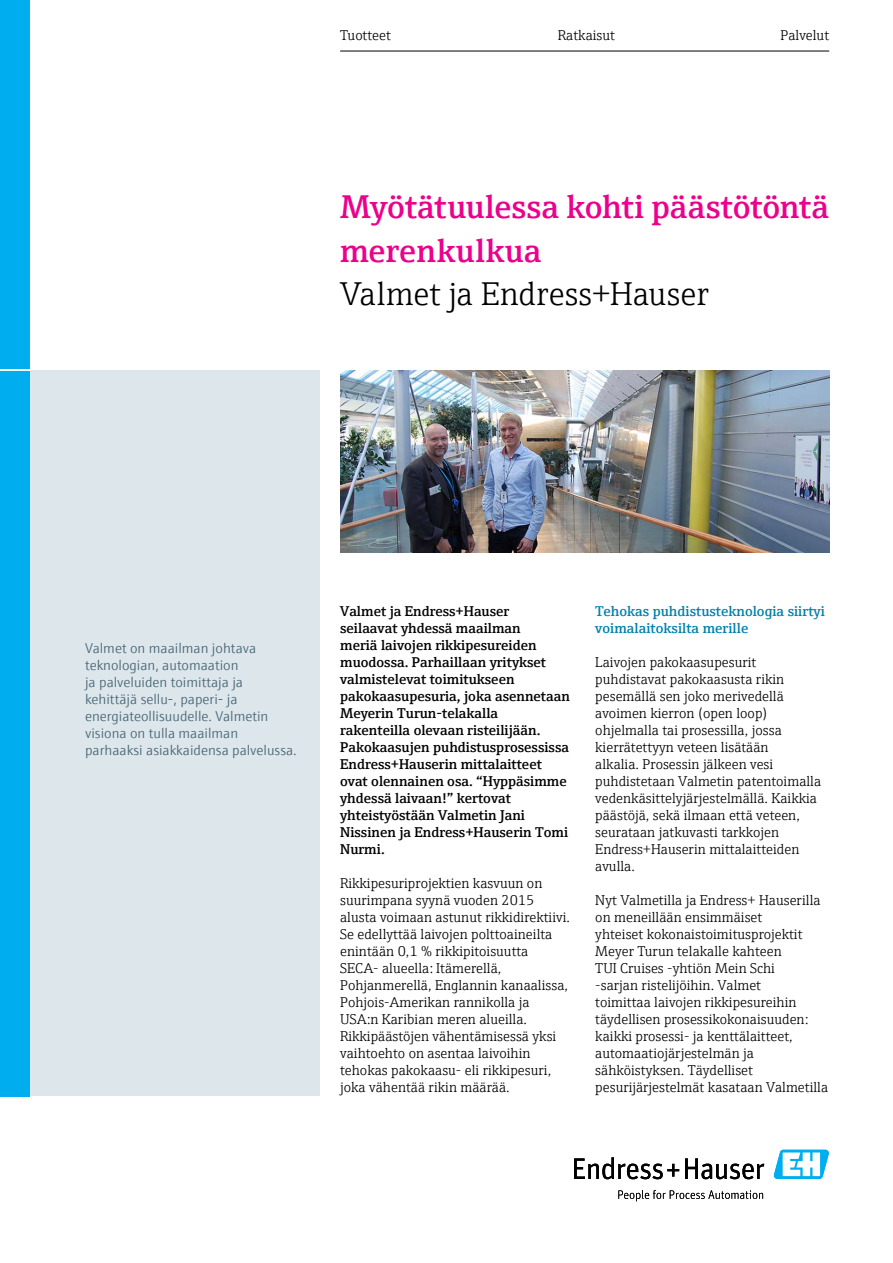
<style>
.page{position:relative;width:893px;height:1263px;background:#fff}
.page>*{position:absolute;margin:0;border:0;box-sizing:border-box;transform-origin:0 0}
.t1{font:600 33px/43.2px "E+H Serif";color:#ec008c}
.t2{font:300 33px "E+H Serif";color:#000}
.t3{font:300 14.25px/17px "E+H Serif";color:#000}
.t4{font:600 14.25px/17px "E+H Serif";color:#000}
.t5{font:300 14.25px/17px "E+H Sans";color:#456473}
.t6{font:600 14.25px/17px "E+H Serif";color:#0081ad}
</style>
<div class="page">
<hr style="left:340px;top:51px;width:489px;height:1px;background:#000">
<div style="left:0;top:0;width:30px;height:369px;background:#00aeef"></div>
<svg style="left:574px;top:1157px;width:105px;height:22px"></svg>
<svg style="left:685px;top:1158px;width:79px;height:21px"></svg>
<svg style="left:618px;top:1190px;width:145px;height:11px"></svg>
<svg style="left:773px;top:1150px;width:56px;height:29px"></svg>
<div style="left:0;top:371px;width:30px;height:725px;background:#00aeef"></div>
<div style="left:31px;top:371px;width:289px;height:725px;background:#dce6eb"></div>
<img style="left:340px;top:371px;width:489px;height:182px">
<p class="t3" style="left:340px;top:25px;width:52px">Tuotteet</p>
<p class="t3" style="left:558px;top:25px;width:59px">Ratkaisut</p>
<p class="t3" style="left:780px;top:25px;width:50px">Palvelut</p>
<h1 class="t1" style="left:340px;top:183px;width:490px">Myötätuulessa kohti päästötöntä merenkulkua</h1>
<h1 class="t2" style="left:340px;top:269px;width:370px">Valmet ja Endress+Hauser</h1>
<p class="t5" style="left:85px;top:639px;width:213px">Valmet on maailman johtava teknologian, automaation<br>ja palveluiden toimittaja ja kehittäjä sellu-, paperi- ja energiateollisuudelle. Valmetin visiona on tulla maailman parhaaksi asiakkaidensa palvelussa.</p>
<p class="t4" style="left:340px;top:601px;width:231px">Valmet ja Endress+Hauser seilaavat yhdessä maailman<br>meriä laivojen rikkipesureiden muodossa. Parhaillaan yritykset valmistelevat toimitukseen pakokaasupesuria, joka asennetaan<br>Meyerin Turun-telakalla rakenteilla olevaan risteilijään.<br>Pakokaasujen puhdistusprosessissa<br>Endress+Hauserin mittalaitteet ovat olennainen osa. “Hyppäsimme yhdessä laivaan!” kertovat yhteistyöstään Valmetin Jani<br>Nissinen ja Endress+Hauserin Tomi<br>Nurmi.</p>
<p class="t3" style="left:340px;top:874px;width:231px">Rikkipesuriprojektien kasvuun on suurimpana syynä vuoden 2015 alusta voimaan astunut rikkidirektiivi.<br>Se edellyttää laivojen polttoaineilta enintään 0,1 % rikkipitoisuutta SECA- alueella: Itämerellä, Pohjanmerellä, Englannin kanaalissa, Pohjois-Amerikan rannikolla ja USA:n Karibian meren alueilla.<br>Rikkipäästöjen vähentämisessä yksi vaihtoehto on asentaa laivoihin tehokas pakokaasu- eli rikkipesuri, joka vähentää rikin määrää.</p>
<p class="t6" style="left:595px;top:601px;width:231px">Tehokas puhdistusteknologia siirtyi voimalaitoksilta merille</p>
<p class="t3" style="left:595px;top:653px;width:227px">Laivojen pakokaasupesurit puhdistavat pakokaasusta rikin pesemällä sen joko merivedellä avoimen kierron (open loop) ohjelmalla tai prosessilla, jossa kierrätettyyn veteen lisätään<br>alkalia. Prosessin jälkeen vesi puhdistetaan Valmetin patentoimalla vedenkäsittelyjärjestelmällä. Kaikkia päästöjä, sekä ilmaan että veteen, seurataan jatkuvasti tarkkojen<br>Endress+Hauserin mittalaitteiden avulla.</p>
<p class="t3" style="left:595px;top:891px;width:234px">Nyt Valmetilla ja Endress+ Hauserilla on meneillään ensimmäiset<br>yhteiset kokonaistoimitusprojektit Meyer Turun telakalle kahteen<br>TUI Cruises -yhtiön Mein Schi<br>-sarjan ristelijöihin. Valmet<br>toimittaa laivojen rikkipesureihin täydellisen prosessikokonaisuuden: kaikki prosessi- ja kenttälaitteet, automaatiojärjestelmän ja sähköistyksen. Täydelliset pesurijärjestelmät kasataan Valmetilla</p>
</div>
